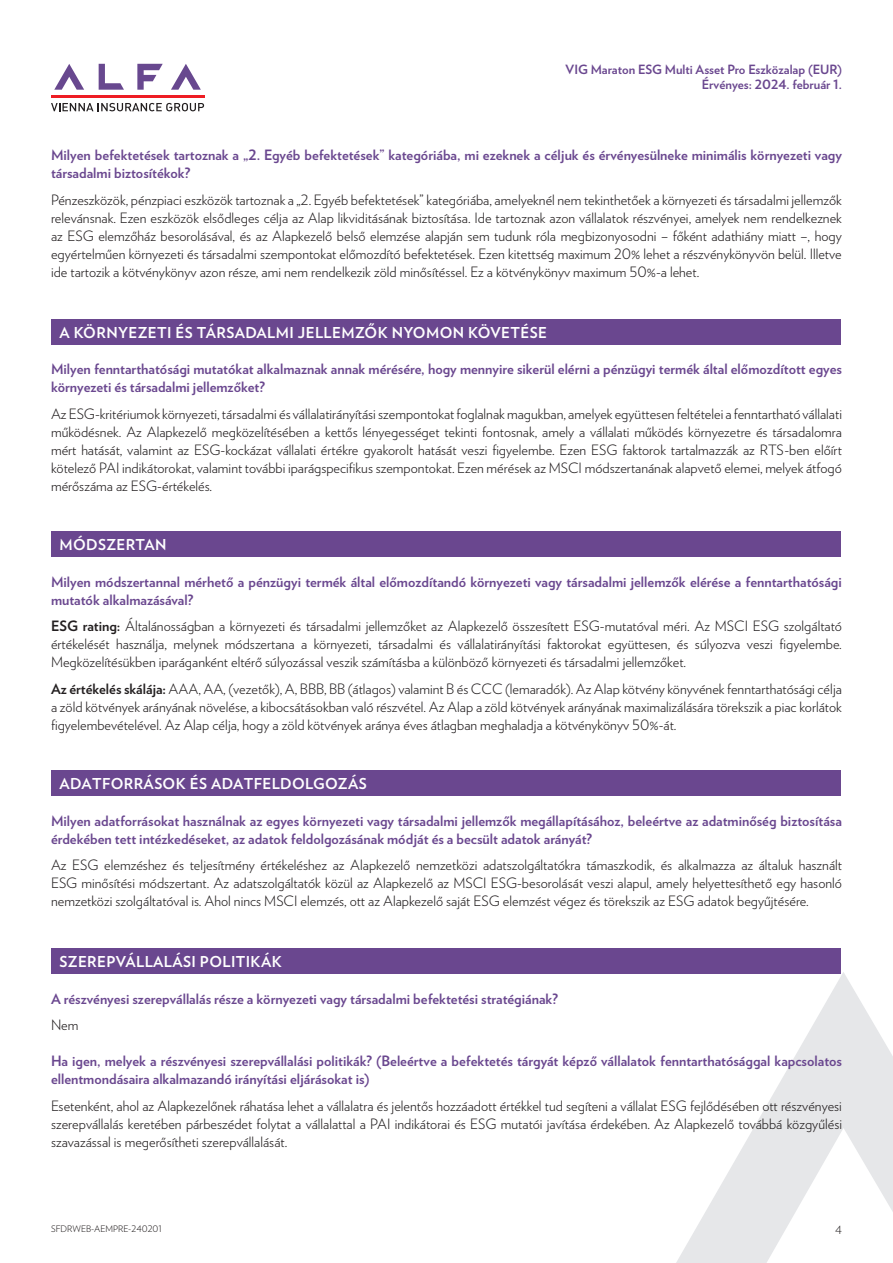
<style>
.page{position:relative;width:893px;height:1263px;background:#fff}
.page>*{position:absolute;margin:0;border:0;box-sizing:border-box;transform-origin:0 0}
.t1{font:700 15px "Verlag";letter-spacing:.025em;color:#fff}
.t2{font:300 14.25px/18px "Verlag";color:#231f20;text-align:justify}
.t3{font:700 14.25px/18px "Verlag";color:#6a478f}
.t4{font:700 12.75px/15px "Verlag";color:#6a478f;text-align:right}
.t5{font:300 11.25px "Verlag";color:#231f20}
.t6{font:300 9px "Verlag";color:#231f20}
.s1{font-weight:700}
</style>
<div class="page">
<svg style="left:171px;top:64px;width:30px;height:26px"></svg>
<svg style="left:137px;top:64px;width:26px;height:26px"></svg>
<svg style="left:99px;top:64px;width:25px;height:26px"></svg>
<svg style="left:54px;top:64px;width:30px;height:26px"></svg>
<hr style="left:51px;top:95px;width:153px;height:3px;background:#ee1d23">
<svg style="left:51px;top:103px;width:153px;height:8px"></svg>
<svg style="left:676px;top:972px;width:217px;height:291px"></svg>
<div style="left:51px;top:319px;width:789px;height:25px;background:#6a478f"></div>
<div style="left:51px;top:531px;width:789px;height:26px;background:#6a478f"></div>
<div style="left:51px;top:770px;width:789px;height:26px;background:#6a478f"></div>
<div style="left:51px;top:948px;width:789px;height:26px;background:#6a478f"></div>
<p class="t4" style="left:566px;top:61px;width:278px">VIG Maraton ESG Multi Asset Pro Eszközalap (EUR)<br>Érvényes: 2024. február 1.</p>
<p class="t3" style="left:51px;top:145px;width:792px">Milyen befektetések tartoznak a „2. Egyéb befektetések” kategóriába, mi ezeknek a céljuk és érvényesülneke minimális környezeti vagy társadalmi biztosítékok?</p>
<p class="t2" style="left:51px;top:190px;width:792px">Pénzeszközök, pénzpiaci eszközök tartoznak a „2. Egyéb befektetések” kategóriába, amelyeknél nem tekinthetőek a környezeti és társadalmi jellemzők relevánsnak. Ezen eszközök elsődleges célja az Alap likviditásának biztosítása. Ide tartoznak azon vállalatok részvényei, amelyek nem rendelkeznek az ESG elemzőház besorolásával, és az Alapkezelő belső elemzése alapján sem tudunk róla megbizonyosodni – főként adathiány miatt –, hogy egyértelműen környezeti és társadalmi szempontokat előmozdító befektetések. Ezen kitettség maximum 20% lehet a részvénykönyvön belül. Illetve ide tartozik a kötvénykönyv azon része, ami nem rendelkezik zöld minősítéssel. Ez a kötvénykönyv maximum 50%-a lehet.</p>
<p class="t1" style="left:60px;top:320px;width:489px">A KÖRNYEZETI ÉS TÁRSADALMI JELLEMZŐK NYOMON KÖVETÉSE</p>
<p class="t3" style="left:51px;top:359px;width:792px">Milyen fenntarthatósági mutatókat alkalmaznak annak mérésére, hogy mennyire sikerül elérni a pénzügyi termék által előmozdított egyes környezeti és társadalmi jellemzőket?</p>
<p class="t2" style="left:51px;top:404px;width:792px">Az ESG-kritériumok környezeti, társadalmi és vállalatirányítási szempontokat foglalnak magukban, amelyek együttesen feltételei a fenntartható vállalati működésnek. Az Alapkezelő megközelítésében a kettős lényegességet tekinti fontosnak, amely a vállalati működés környezetre és társadalomra mért hatását, valamint az ESG-kockázat vállalati értékre gyakorolt hatását veszi figyelembe. Ezen ESG faktorok tartalmazzák az RTS-ben előírt kötelező PAI indikátorokat, valamint további iparágspecifikus szempontokat. Ezen mérések az MSCI módszertanának alapvető elemei, melyek átfogó mérőszáma az ESG-értékelés.</p>
<p class="t1" style="left:60px;top:533px;width:109px">MÓDSZERTAN</p>
<p class="t3" style="left:51px;top:572px;width:792px">Milyen módszertannal mérhető a pénzügyi termék által előmozdítandó környezeti vagy társadalmi jellemzők elérése a fenntarthatósági mutatók alkalmazásával?</p>
<p class="t2" style="left:51px;top:616px;width:792px"><span class="s1">ESG rating:</span> Általánosságban a környezeti és társadalmi jellemzőket az Alapkezelő összesített ESG-mutatóval méri. Az MSCI ESG szolgáltató értékelését használja, melynek módszertana a környezeti, társadalmi és vállalatirányítási faktorokat együttesen, és súlyozva veszi figyelembe.<br>Megközelítésükben iparáganként eltérő súlyozással veszik számításba a különböző környezeti és társadalmi jellemzőket.</p>
<p class="t2" style="left:51px;top:679px;width:792px"><span class="s1">Az értékelés skálája:</span> AAA, AA, (vezetők), A, BBB, BB (átlagos) valamint B és CCC (lemaradók). Az Alap kötvény könyvének fenntarthatósági célja a zöld kötvények arányának növelése, a kibocsátásokban való részvétel. Az Alap a zöld kötvények arányának maximalizálására törekszik a piac korlátok figyelembevételével. Az Alap célja, hogy a zöld kötvények aránya éves átlagban meghaladja a kötvénykönyv 50%-át.</p>
<p class="t1" style="left:60px;top:772px;width:309px">ADATFORRÁSOK ÉS ADATFELDOLGOZÁS</p>
<p class="t3" style="left:51px;top:811px;width:792px">Milyen adatforrásokat használnak az egyes környezeti vagy társadalmi jellemzők megállapításához, beleértve az adatminőség biztosítása érdekében tett intézkedéseket, az adatok feldolgozásának módját és a becsült adatok arányát?</p>
<p class="t2" style="left:51px;top:855px;width:792px">Az ESG elemzéshez és teljesítmény értékeléshez az Alapkezelő nemzetközi adatszolgáltatókra támaszkodik, és alkalmazza az általuk használt ESG minősítési módszertant. Az adatszolgáltatók közül az Alapkezelő az MSCI ESG-besorolását veszi alapul, amely helyettesíthető egy hasonló nemzetközi szolgáltatóval is. Ahol nincs MSCI elemzés, ott az Alapkezelő saját ESG elemzést végez és törekszik az ESG adatok begyűjtésére.</p>
<p class="t1" style="left:60px;top:950px;width:224px">SZEREPVÁLLALÁSI POLITIKÁK</p>
<p class="t3" style="left:51px;top:989px;width:508px">A részvényesi szerepvállalás része a környezeti vagy társadalmi befektetési stratégiának?</p>
<p class="t2" style="left:51px;top:1015px;width:29px">Nem</p>
<p class="t3" style="left:51px;top:1051px;width:792px">Ha igen, melyek a részvényesi szerepvállalási politikák? (Beleértve a befektetés tárgyát képző vállalatok fenntarthatósággal kapcsolatos ellentmondásaira alkalmazandó irányítási eljárásokat is)</p>
<p class="t2" style="left:51px;top:1096px;width:792px">Esetenként, ahol az Alapkezelőnek ráhatása lehet a vállalatra és jelentős hozzáadott értékkel tud segíteni a vállalat ESG fejlődésében ott részvényesi szerepvállalás keretében párbeszédet folytat a vállalattal a PAI indikátorai és ESG mutatói javítása érdekében. Az Alapkezelő továbbá közgyűlési szavazással is megerősítheti szerepvállalását.</p>
<p class="t6" style="left:51px;top:1222px;width:113px">SFDRWEB-AEMPRE-240201</p>
<p class="t5" style="left:835px;top:1221px;width:8px">4</p>
</div>
